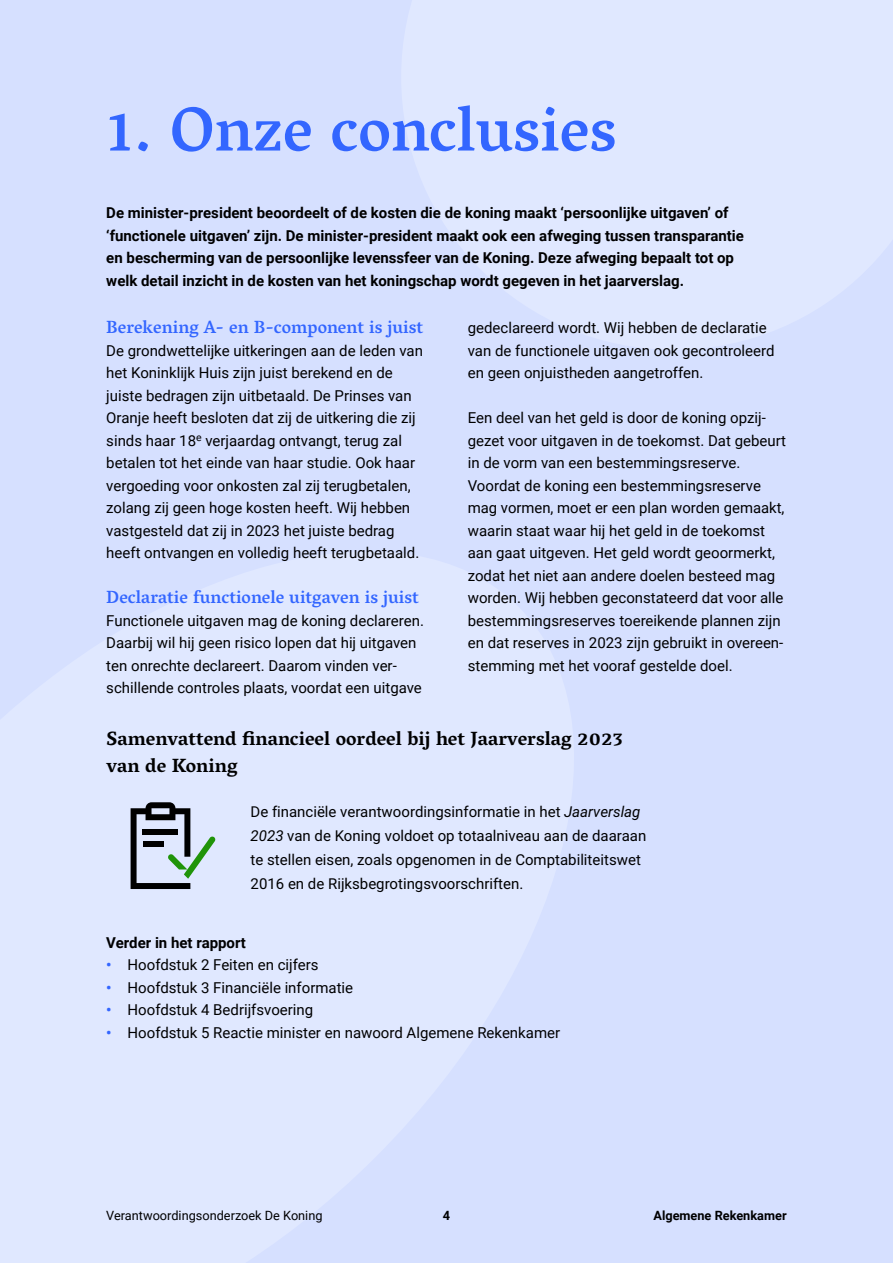
<style>
.page{position:relative;width:893px;height:1263px;background:#d6e0ff}
.page>*{position:absolute;margin:0;border:0;box-sizing:border-box;transform-origin:0 0}
.c-kop_h2{font:500 63px "Vesper Libre";color:#36f}
.t1{font:700 19.5px/27px "Vesper Libre";color:#000}
.c-alineakop_H3{font:500 18px "Vesper Libre";color:#36f}
.c-tekst{font:15px/22.5px "Roboto";color:#000}
.c-intro{font:700 15px/22.5px "Roboto";color:#000}
.c-bold_h4{font:700 15px "Roboto";color:#000}
.t2{font:12.75px "Roboto";color:#000}
.t3{font:700 12.75px "Roboto";color:#000}
.s1{font-style:italic}
.s2{font-weight:700;color:#36f}
</style>
<div class="page">
<svg style="left:131px;top:802px;width:85px;height:87px"></svg>
<h2 class="c-kop_h2" style="left:106px;top:92px;width:512px">1. Onze conclusies</h2>
<p class="c-intro" style="left:106px;top:201px;width:639px">De minister-president beoordeelt of de kosten die de koning maakt ‘persoonlijke uitgaven’ of ‘functionele uitgaven’ zijn. De minister-president maakt ook een afweging tussen transparantie en bescherming van de persoonlijke levenssfeer van de Koning. Deze afweging bepaalt tot op welk detail inzicht in de kosten van het koningschap wordt gegeven in het jaarverslag.</p>
<h3 class="c-alineakop_H3" style="left:106px;top:316px;width:318px">Berekening A- en B-component is juist</h3>
<p class="c-tekst" style="left:106px;top:338px;width:318px">De grondwettelijke uitkeringen aan de leden van het Koninklijk Huis zijn juist berekend en de juiste bedragen zijn uitbetaald. De Prinses van Oranje heeft besloten dat zij de uitkering die zij sinds haar 18<sup>e</sup> verjaardag ontvangt, terug zal betalen tot het einde van haar studie. Ook haar vergoeding voor onkosten zal zij terugbetalen, zolang zij geen hoge kosten heeft. Wij hebben vastgesteld dat zij in 2023 het juiste bedrag heeft ontvangen en volledig heeft terugbetaald.</p>
<h3 class="c-alineakop_H3" style="left:106px;top:586px;width:314px">Declaratie functionele uitgaven is juist</h3>
<p class="c-tekst" style="left:106px;top:608px;width:319px">Functionele uitgaven mag de koning declareren.<br>Daarbij wil hij geen risico lopen dat hij uitgaven ten onrechte declareert. Daarom vinden ver&shy;schillende controles plaats, voordat een uitgave</p>
<p class="c-tekst" style="left:468px;top:316px;width:308px">gedeclareerd wordt. Wij hebben de declaratie van de functionele uitgaven ook gecontroleerd en geen onjuistheden aangetroffen.</p>
<p class="c-tekst" style="left:468px;top:406px;width:320px">Een deel van het geld is door de koning opzij&shy;gezet voor uitgaven in de toekomst. Dat gebeurt in de vorm van een bestemmingsreserve.<br>Voordat de koning een bestemmingsreserve mag vormen, moet er een plan worden gemaakt, waarin staat waar hij het geld in de toekomst aan gaat uitgeven. Het geld wordt geoormerkt, zodat het niet aan andere doelen besteed mag worden. Wij hebben geconstateerd dat voor alle bestemmingsreserves toereikende plannen zijn en dat reserves in 2023 zijn gebruikt in overeen&shy;stemming met het vooraf gestelde doel.</p>
<p class="t1" style="left:107px;top:726px;width:518px">Samenvattend financieel oordeel bij het Jaarverslag 2023 van de Koning</p>
<p class="c-tekst" style="left:251px;top:799px;width:397px;line-height:24px">De financiële verantwoordingsinformatie in het <span class="s1">Jaarverslag 2023</span> van de Koning voldoet op totaalniveau aan de daaraan te stellen eisen, zoals opgenomen in de Comptabiliteitswet 2016 en de Rijksbegrotingsvoorschriften.</p>
<h4 class="c-bold_h4" style="left:106px;top:932px;width:141px">Verder in het rapport</h4>
<p class="c-tekst" style="left:106px;top:953px;width:214px"><span class="s2">•</span> Hoofdstuk 2 Feiten en cijfers</p>
<p class="c-tekst" style="left:106px;top:975px;width:248px"><span class="s2">•</span> Hoofdstuk 3 Financiële informatie</p>
<p class="c-tekst" style="left:106px;top:998px;width:208px"><span class="s2">•</span> Hoofdstuk 4 Bedrijfsvoering</p>
<p class="c-tekst" style="left:106px;top:1020px;width:455px"><span class="s2">•</span> Hoofdstuk 5 Reactie minister en nawoord Algemene Rekenkamer</p>
<p class="t2" style="left:106px;top:1207px;width:218px">Verantwoordingsonderzoek De Koning</p>
<p class="t3" style="left:443px;top:1207px;width:9px">4</p>
<p class="t3" style="left:653px;top:1207px;width:135px">Algemene Rekenkamer</p>
</div>
